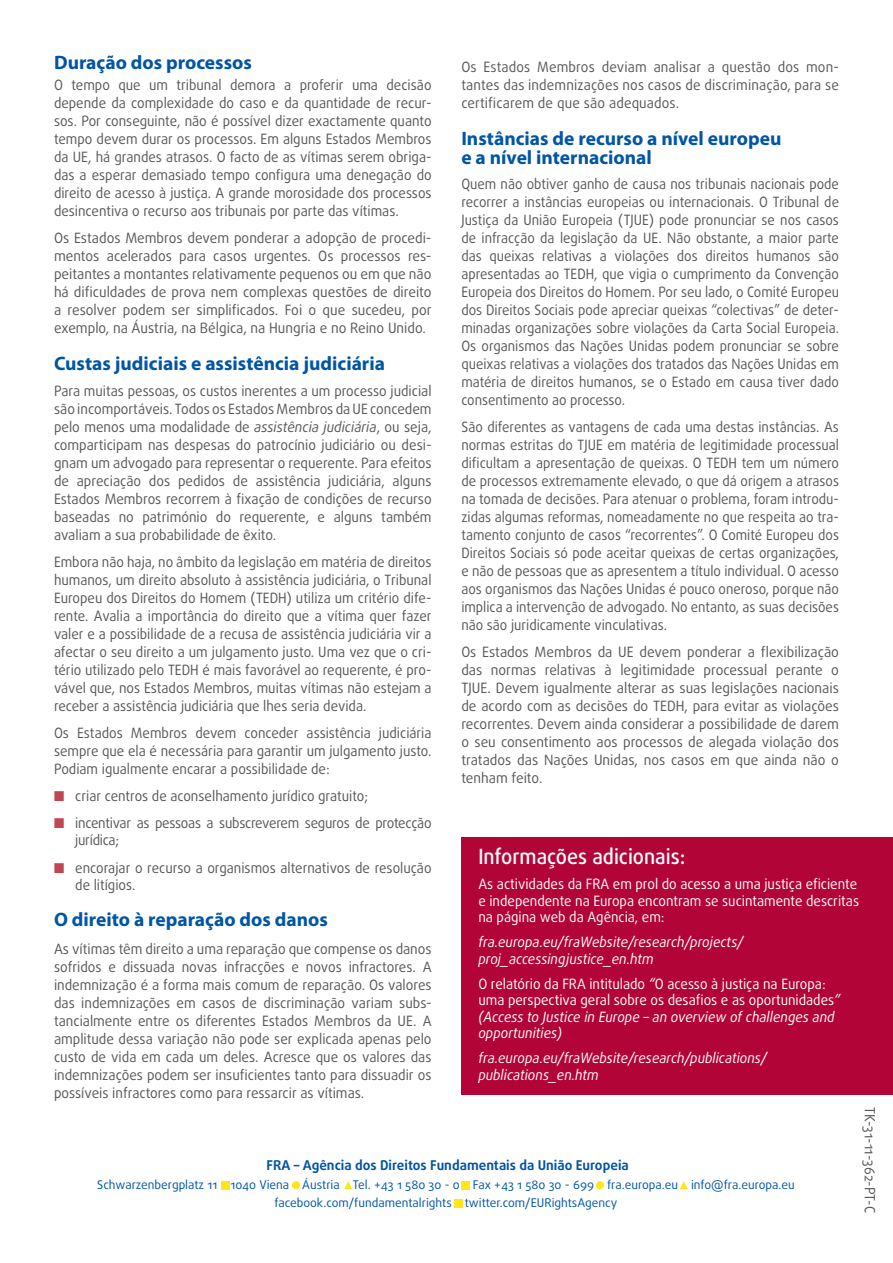
<style>
.page{position:relative;width:893px;height:1263px;background:#fff}
.page>*{position:absolute;margin:0;border:0;box-sizing:border-box;transform-origin:0 0}
.titre_further_info{font:500 21px "Daxline Pro";color:#fff;scale:.94 1}
.sous-titre{font:700 19.5px/19.5px "Myriad Pro";color:#0155a5}
.body{font:14.25px/18px "Daxline Pro";color:#57585a;text-align:justify;scale:.94 1}
.body-2{font:14.25px/18px "Daxline Pro";color:#57585a;text-align:justify;scale:.93 1}
.body-3{font:14.25px/18px "Daxline Pro";color:#57585a;text-align:justify;scale:.95 1}
.body-4{font:14.25px/18px "Daxline Pro";color:#57585a;text-align:justify;scale:.96 1}
.further_info{font:14.25px/16.5px "Daxline Pro";color:#fff;scale:.94 1}
.further_info-2{font:italic 14.25px/16.5px "Daxline Pro";color:#fff;scale:.94 1}
.bullet{font:14.25px/16.5px "Daxline Pro";color:#57585a;scale:.94 1}
.bullet-2{font:14.25px/16.5px "Daxline Pro";letter-spacing:-.02em;color:#57585a;scale:.94 1}
.further_info-3{font:14.25px "Daxline Pro";color:#57585a;scale:.94 1}
.t1{font:700 13.5px "Daxline Pro";color:#0155a5}
.t2{font:12px "Daxline Pro";color:#0155a5}
.s1{font-style:italic}
.s2{color:#c04651}
</style>
<div class="page">
<div style="left:461px;top:837px;width:432px;height:258px;background:#b30437"></div>
<div style="left:292px;top:1181px;width:8px;height:8px;background:#ffe616;border-radius:50%"></div>
<div style="left:596px;top:1181px;width:8px;height:8px;background:#ffe616;border-radius:50%"></div>
<div style="left:221px;top:1181px;width:8px;height:8px;background:#ffe616"></div>
<div style="left:454px;top:1199px;width:8px;height:9px;background:#ffe616"></div>
<div style="left:462px;top:1181px;width:8px;height:8px;background:#ffe616"></div>
<svg style="left:344px;top:1181px;width:8px;height:8px"></svg>
<svg style="left:680px;top:1181px;width:8px;height:8px"></svg>
<p class="sous-titre" style="left:54px;top:52px;width:199px">Duração dos processos</p>
<p class="body" style="left:54px;top:76px;width:403px">O tempo que um tribunal demora a proferir uma decisão depende da complexidade do caso e da quantidade de recur&shy;sos. Por conseguinte, não é possível dizer exactamente quanto tempo devem durar os processos. Em alguns Estados Membros da UE, há grandes atrasos. O facto de as vítimas serem obriga&shy;das a esperar demasiado tempo configura uma denegação do direito de acesso à justiça. A grande morosidade dos processos desincentiva o recurso aos tribunais por parte das vítimas.</p>
<p class="body-4" style="left:54px;top:229px;width:395px">Os Estados Membros devem ponderar a adopção de procedi&shy;mentos acelerados para casos urgentes. Os processos res&shy;peitantes a montantes relativamente pequenos ou em que não há dificuldades de prova nem complexas questões de direito a resolver podem ser simplificados. Foi o que sucedeu, por exemplo, na Áustria, na Bélgica, na Hungria e no Reino Unido.</p>
<p class="sous-titre" style="left:54px;top:353px;width:332px">Custas judiciais e assistência judiciária</p>
<p class="body" style="left:54px;top:382px;width:403px">Para muitas pessoas, os custos inerentes a um processo judicial são incomportáveis. Todos os Estados Membros da UE concedem pelo menos uma modalidade de <span class="s1">assistência judiciária</span>, ou seja, comparticipam nas despesas do patrocínio judiciário ou desi&shy;gnam um advogado para representar o requerente. Para efeitos de apreciação dos pedidos de assistência judiciária, alguns Estados Membros recorrem à fixação de condições de recurso baseadas no património do requerente, e alguns também avaliam a sua probabilidade de êxito.</p>
<p class="body" style="left:54px;top:553px;width:403px">Embora não haja, no âmbito da legislação em matéria de direitos humanos, um direito absoluto à assistência judiciária, o Tribunal Europeu dos Direitos do Homem (TEDH) utiliza um critério dife&shy;rente. Avalia a importância do direito que a vítima quer fazer valer e a possibilidade de a recusa de assistência judiciária vir a afectar o seu direito a um julgamento justo. Uma vez que o cri&shy;tério utilizado pelo TEDH é mais favorável ao requerente, é pro&shy;vável que, nos Estados Membros, muitas vítimas não estejam a receber a assistência judiciária que lhes seria devida.</p>
<p class="body" style="left:54px;top:724px;width:403px">Os Estados Membros devem conceder assistência judiciária sempre que ela é necessária para garantir um julgamento justo.<br>Podiam igualmente encarar a possibilidade de:</p>
<p class="bullet" style="left:54px;top:788px;width:336px"><span class="s2">■</span> criar centros de aconselhamento jurídico gratuito;</p>
<p class="bullet-2" style="left:75px;top:815px;width:381px;text-indent:-21px"><span class="s2">■</span> incentivar as pessoas a subscreverem seguros de protecção jurídica;</p>
<p class="bullet" style="left:75px;top:860px;width:381px;text-indent:-21px"><span class="s2">■</span> encorajar o recurso a organismos alternativos de resolução de litígios.</p>
<p class="sous-titre" style="left:54px;top:909px;width:275px">O direito à reparação dos danos</p>
<p class="body-3" style="left:54px;top:940px;width:399px">As vítimas têm direito a uma reparação que compense os danos sofridos e dissuada novas infracções e novos infractores. A indemnização é a forma mais comum de reparação. Os valores das indemnizações em casos de discriminação variam subs&shy;tancialmente entre os diferentes Estados Membros da UE. A amplitude dessa variação não pode ser explicada apenas pelo custo de vida em cada um deles. Acresce que os valores das indemnizações podem ser insuficientes tanto para dissuadir os possíveis infractores como para ressarcir as vítimas.</p>
<p class="body-3" style="left:461px;top:58px;width:399px">Os Estados Membros deviam analisar a questão dos mon&shy;tantes das indemnizações nos casos de discriminação, para se certificarem de que são adequados.</p>
<p class="sous-titre" style="left:461px;top:128px;width:322px">Instâncias de recurso a nível europeu e a nível internacional</p>
<p class="body-2" style="left:461px;top:175px;width:408px">Quem não obtiver ganho de causa nos tribunais nacionais pode recorrer a instâncias europeias ou internacionais. O Tribunal de Justiça da União Europeia (TJUE) pode pronunciar se nos casos de infracção da legislação da UE. Não obstante, a maior parte das queixas relativas a violações dos direitos humanos são apresentadas ao TEDH, que vigia o cumprimento da Convenção Europeia dos Direitos do Homem. Por seu lado, o Comité Europeu dos Direitos Sociais pode apreciar queixas “colectivas” de deter&shy;minadas organizações sobre violações da Carta Social Europeia.<br>Os organismos das Nações Unidas podem pronunciar se sobre queixas relativas a violações dos tratados das Nações Unidas em matéria de direitos humanos, se o Estado em causa tiver dado consentimento ao processo.</p>
<p class="body-2" style="left:461px;top:418px;width:408px">São diferentes as vantagens de cada uma destas instâncias. As normas estritas do TJUE em matéria de legitimidade processual dificultam a apresentação de queixas. O TEDH tem um número de processos extremamente elevado, o que dá origem a atrasos na tomada de decisões. Para atenuar o problema, foram introdu&shy;zidas algumas reformas, nomeadamente no que respeita ao tra&shy;tamento conjunto de casos “recorrentes”. O Comité Europeu dos Direitos Sociais só pode aceitar queixas de certas organizações, e não de pessoas que as apresentem a título individual. O acesso aos organismos das Nações Unidas é pouco oneroso, porque não implica a intervenção de advogado. No entanto, as suas decisões não são juridicamente vinculativas.</p>
<p class="body" style="left:461px;top:643px;width:403px">Os Estados Membros da UE devem ponderar a flexibilização das normas relativas à legitimidade processual perante o TJUE. Devem igualmente alterar as suas legislações nacionais de acordo com as decisões do TEDH, para evitar as violações recorrentes. Devem ainda considerar a possibilidade de darem o seu consentimento aos processos de alegada violação dos tratados das Nações Unidas, nos casos em que ainda não o tenham feito.</p>
<p class="titre_further_info" style="left:478px;top:843px;width:222px">Informações adicionais:</p>
<p class="further_info" style="left:478px;top:876px;width:406px">As actividades da FRA em prol do acesso a uma justiça eficiente e independente na Europa encontram se sucintamente descritas na página web da Agência, em:</p>
<p class="further_info-2" style="left:478px;top:934px;width:284px">fra.europa.eu/fraWebsite/research/projects/ proj_accessingjustice_en.htm</p>
<p class="further_info" style="left:478px;top:975px;width:387px">O relatório da FRA intitulado <span class="s1">“</span>O acesso à justiça na Europa: uma perspectiva geral sobre os desafios e as oportunidades<span class="s1">” (Access to Justice in Europe – an overview of challenges and opportunities)</span></p>
<p class="further_info-2" style="left:478px;top:1050px;width:309px">fra.europa.eu/fraWebsite/research/publications/ publications_en.htm</p>
<p class="t1" style="left:266px;top:1156px;width:364px">FRA – Agência dos Direitos Fundamentais da União Europeia</p>
<p class="t2" style="left:97px;top:1176px;width:699px">Schwarzenbergplatz 11 1040 Viena Áustria Tel. +43 1 580 30 - 0 Fax +43 1 580 30 - 699 fra.europa.eu info@fra.europa.eu</p>
<p class="t2" style="left:274px;top:1195px;width:345px">facebook.com/fundamentalrights twitter.com/EURightsAgency</p>
<p class="further_info-3" style="left:879px;top:1107px;width:115px;rotate:90deg">TK-31-11-362-PT-C</p>
</div>
